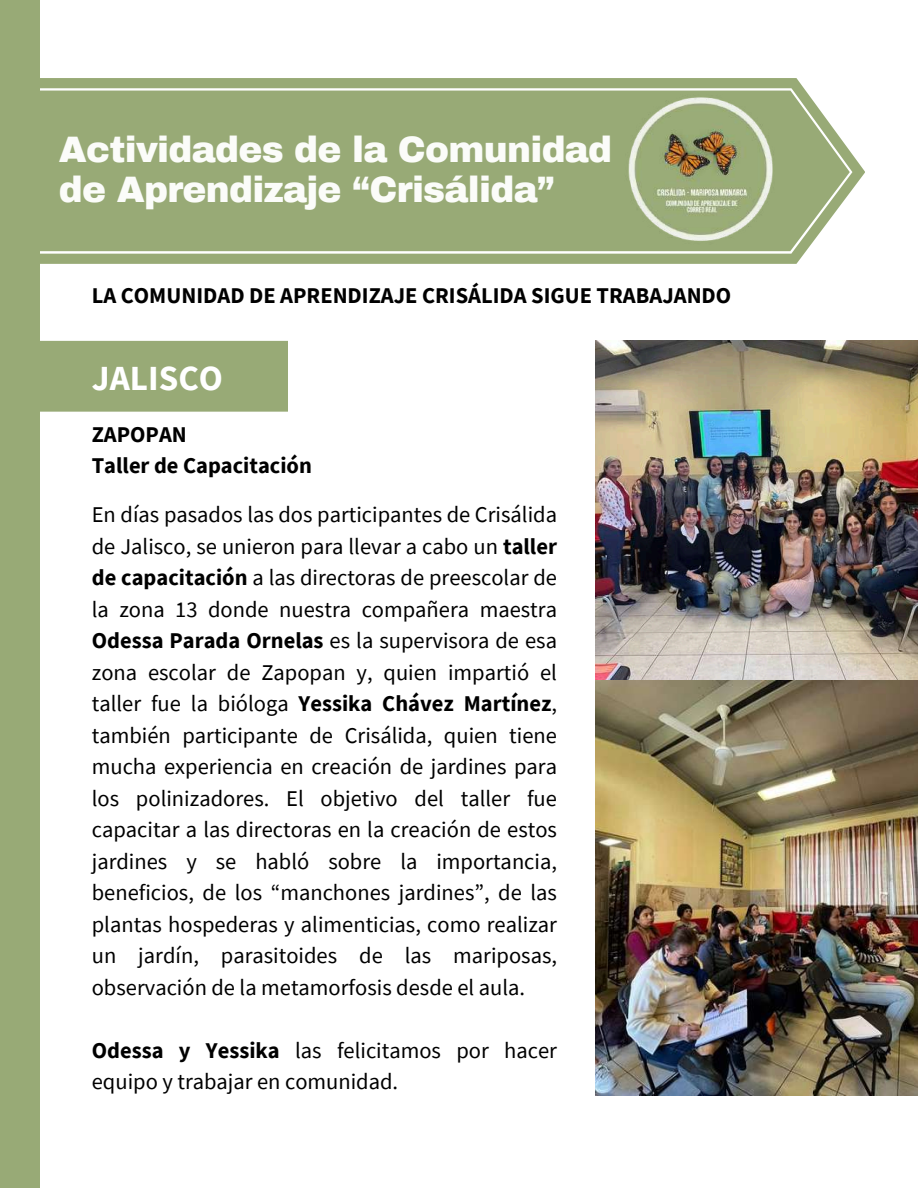
<style>
.page{position:relative;width:918px;height:1188px;background:#fff}
.page>*{position:absolute;margin:0;border:0;box-sizing:border-box;transform-origin:0 0}
.t1{font:900 36px/39.3px "Archivo";letter-spacing:-.02em;color:#fbfcf9}
.t2{font:700 35.25px "Source Sans Pro";color:#fff}
.t3{font:22.5px/31.5px "Source Sans Pro";color:#000;text-align:justify}
.t4{font:700 22.5px/30.3px "Source Sans Pro";color:#000}
.s1{font-weight:700}
</style>
<div class="page">
<div style="left:39px;top:341px;width:248px;height:71px;background:#98aa76"></div>
<svg style="left:39px;top:78px;width:826px;height:186px;fill:#98aa76"></svg>
<svg style="left:39px;top:88px;width:813px;height:166px;background:#a1b182"></svg>
<img style="left:608px;top:78px;width:186px;height:185px">
<div style="left:0;top:0;width:39px;height:1188px;background:#98aa76"></div>
<img style="left:595px;top:341px;width:323px;height:755px">
<div style="left:55px;top:134px;width:558px;height:32px;background:#98aa76"></div>
<div style="left:57px;top:173px;width:499px;height:40px;background:#98aa76"></div>
<h1 class="t1" style="left:59px;top:131px;width:555px">Actividades de la Comunidad de Aprendizaje “Crisálida”</h1>
<p class="t4" style="left:92px;top:279px;width:641px">LA COMUNIDAD DE APRENDIZAJE CRISÁLIDA SIGUE TRABAJANDO</p>
<h2 class="t2" style="left:92px;top:355px;width:133px">JALISCO</h2>
<p class="t4" style="left:92px;top:419px;width:222px">ZAPOPAN<br>Taller de Capacitación</p>
<p class="t3" style="left:92px;top:499px;width:467px">En días pasados las dos participantes de Crisálida de Jalisco, se unieron para llevar a cabo un <span class="s1">taller de capacitación</span> a las directoras de preescolar de la zona 13 donde nuestra compañera maestra <span class="s1">Odessa Parada Ornelas</span> es la supervisora de esa zona escolar de Zapopan y, quien impartió el taller fue la bióloga <span class="s1">Yessika Chávez Martínez</span>, también participante de Crisálida, quien tiene mucha experiencia en creación de jardines para los polinizadores. El objetivo del taller fue capacitar a las directoras en la creación de estos jardines y se habló sobre la importancia, beneficios, de los “manchones jardines”, de las plantas hospederas y alimenticias, como realizar un jardín, parasitoides de las mariposas, observación de la metamorfosis desde el aula.</p>
<p class="t3" style="left:92px;top:1034px;width:467px"><span class="s1">Odessa y Yessika</span> las felicitamos por hacer equipo y trabajar en comunidad.</p>
</div>
